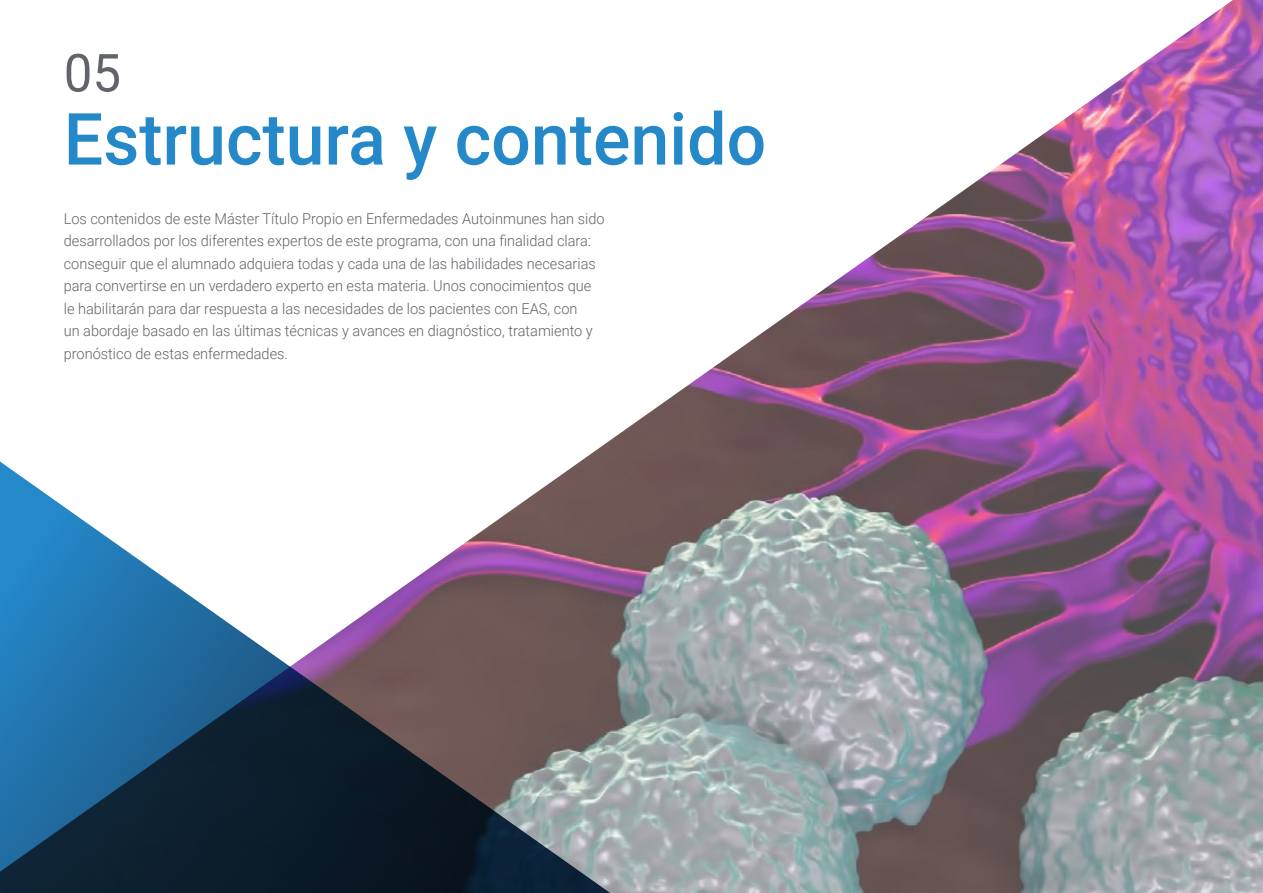
<style>
.page{position:relative;width:1263px;height:893px;background:#fff}
.page>*{position:absolute;margin:0;border:0;box-sizing:border-box;transform-origin:0 0}
.t1{font:500 72px "Roboto";color:#2488c9}
.t2{font:52.5px "Roboto";color:#61646a}
.t3{font:300 15px/22.5px "Roboto";color:#61646a}
</style>
<div class="page">
<img style="left:602px;top:0;width:661px;height:893px">
<svg style="left:0;top:446px;width:640px;height:447px"></svg>
<h2 class="t2" style="left:64px;top:36px;width:59px">05</h2>
<h1 class="t1" style="left:64px;top:89px;width:704px">Estructura y contenido</h1>
<p class="t3" style="left:64px;top:207px;width:542px">Los contenidos de este Máster Título Propio en Enfermedades Autoinmunes han sido desarrollados por los diferentes expertos de este programa, con una finalidad clara: conseguir que el alumnado adquiera todas y cada una de las habilidades necesarias para convertirse en un verdadero experto en esta materia. Unos conocimientos que le habilitarán para dar respuesta a las necesidades de los pacientes con EAS, con<br>un abordaje basado en las últimas técnicas y avances en diagnóstico, tratamiento y pronóstico de estas enfermedades.</p>
</div>
